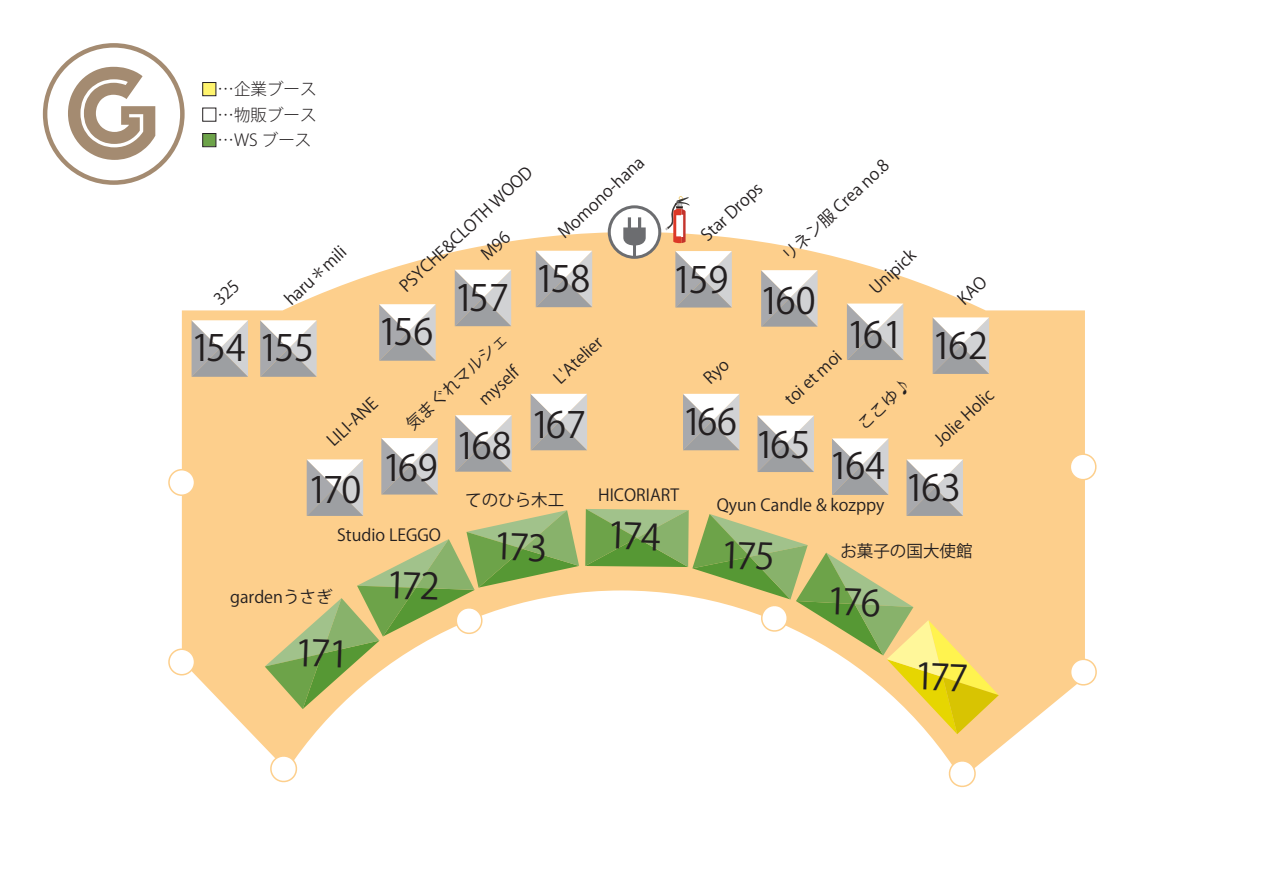
<style>
.page{position:relative;width:1263px;height:893px;background:#fff}
.page>*{position:absolute;margin:0;border:0;box-sizing:border-box;transform-origin:0 0}
.t1{font:36px "Koz Go Pro";letter-spacing:-.07em;color:#231f20}
.t2{font:16.5px/32.2px "Koz Go Pro";color:#231f20}
.t3{font:300 16.5px "Koz Go Pro";color:#231f20}
.s1{color:#fff46d}
.s2{color:#fff}
.s3{color:#6da349}
</style>
<div class="page">
<div style="left:43px;top:43px;width:142px;height:142px;border:4px solid #a48b71;border-radius:50%"></div>
<div style="left:202px;top:82px;width:14px;height:14px;border:1px solid #231f20"></div>
<div style="left:202px;top:108px;width:14px;height:14px;border:1px solid #231f20"></div>
<div style="left:202px;top:133px;width:14px;height:14px;border:1px solid #231f20"></div>
<svg style="left:182px;top:232px;width:903px;height:525px;fill:#fdcf8c"></svg>
<svg style="left:665px;top:196px;width:25px;height:47px"></svg>
<svg style="left:252px;top:590px;width:736px;height:175px"></svg>
<svg style="left:946px;top:757px;width:33px;height:31px"></svg>
<svg style="left:1067px;top:656px;width:30px;height:32px"></svg>
<svg style="left:1066px;top:450px;width:31px;height:33px"></svg>
<svg style="left:269px;top:754px;width:29px;height:29px"></svg>
<div style="left:169px;top:470px;width:25px;height:25px;background:#fff;border-radius:50%"></div>
<div style="left:168px;top:469px;width:27px;height:27px;border:2px solid #fdcf8c;border-radius:50%"></div>
<div style="left:169px;top:649px;width:25px;height:26px;background:#fff;border-radius:50%"></div>
<div style="left:168px;top:648px;width:27px;height:27px;border:2px solid #fdcf8c;border-radius:50%"></div>
<div style="left:609px;top:207px;width:51px;height:50px;background:#fff;border-radius:50%"></div>
<div style="left:608px;top:205px;width:53px;height:54px;border:3px solid #6c6d70;border-radius:50%"></div>
<svg style="left:623px;top:217px;width:23px;height:28px"></svg>
<hr style="left:633px;top:243px;width:3px;height:15px;background:#6c6d70">
<svg style="left:192px;top:320px;width:56px;height:57px"></svg>
<svg style="left:260px;top:320px;width:57px;height:57px"></svg>
<svg style="left:933px;top:317px;width:56px;height:57px"></svg>
<svg style="left:847px;top:304px;width:56px;height:56px"></svg>
<svg style="left:761px;top:270px;width:57px;height:57px"></svg>
<svg style="left:675px;top:251px;width:57px;height:57px"></svg>
<svg style="left:379px;top:304px;width:57px;height:57px"></svg>
<svg style="left:455px;top:270px;width:56px;height:56px"></svg>
<svg style="left:536px;top:251px;width:56px;height:56px"></svg>
<svg style="left:265px;top:394px;width:734px;height:340px"></svg>
<svg style="left:213px;top:279px;width:27px;height:27px"></svg>
<svg style="left:957px;top:275px;width:31px;height:30px"></svg>
<svg style="left:703px;top:360px;width:27px;height:24px"></svg>
<p class="t3" style="left:201px;top:79px;width:117px"><span class="s1">■</span>…企業ブース</p>
<p class="t3" style="left:201px;top:104px;width:117px"><span class="s2">■</span>…物販ブース</p>
<p class="t3" style="left:201px;top:130px;width:112px"><span class="s3">■</span>…WS ブース</p>
<p class="t2" style="left:276px;top:290px;width:79px;rotate:-43deg">haru＊mili</p>
<p class="t2" style="left:451px;top:222px;width:95px;text-indent:-81px;rotate:-43deg">PSYCHE&amp;CLOTH WOOD<br>M96</p>
<p class="t2" style="left:550px;top:223px;width:112px;rotate:-43deg">Momono-hana</p>
<h1 class="t1" style="left:535px;top:255px;width:57px">158</h1>
<h1 class="t1" style="left:454px;top:274px;width:56px">157</h1>
<p class="t2" style="left:774px;top:246px;width:141px;rotate:-43deg">リネン服 Crea no.8</p>
<p class="t2" style="left:693px;top:226px;width:78px;rotate:-43deg">Star Drops</p>
<p class="t2" style="left:861px;top:279px;width:57px;rotate:-43deg">Unipick</p>
<h1 class="t1" style="left:672px;top:257px;width:57px">159</h1>
<h1 class="t1" style="left:760px;top:277px;width:57px">160</h1>
<h1 class="t1" style="left:378px;top:309px;width:57px">156</h1>
<h1 class="t1" style="left:847px;top:312px;width:57px">161</h1>
<h1 class="t1" style="left:932px;top:323px;width:57px">162</h1>
<h1 class="t1" style="left:191px;top:324px;width:124px">154 155</h1>
<p class="t2" style="left:398px;top:415px;width:133px;rotate:-43deg">気まぐれマルシェ</p>
<p class="t2" style="left:545px;top:369px;width:62px;rotate:-43deg">L'Atelier</p>
<p class="t2" style="left:776px;top:390px;width:72px;rotate:-43deg">toi et moi</p>
<p class="t2" style="left:470px;top:390px;width:50px;rotate:-43deg">myself</p>
<p class="t2" style="left:849px;top:415px;width:68px;rotate:-43deg">ここゆ♪</p>
<p class="t2" style="left:926px;top:431px;width:76px;rotate:-43deg">Jolie Holic</p>
<p class="t2" style="left:319px;top:431px;width:63px;rotate:-43deg">LILI-ANE</p>
<h1 class="t1" style="left:683px;top:398px;width:56px">166</h1>
<h1 class="t1" style="left:531px;top:401px;width:57px">167</h1>
<h1 class="t1" style="left:755px;top:421px;width:57px">165</h1>
<h1 class="t1" style="left:456px;top:423px;width:57px">168</h1>
<h1 class="t1" style="left:829px;top:443px;width:57px">164</h1>
<h1 class="t1" style="left:382px;top:445px;width:57px">169</h1>
<h1 class="t1" style="left:905px;top:465px;width:57px">163</h1>
<h1 class="t1" style="left:308px;top:467px;width:55px">170</h1>
<p class="t2" style="left:465px;top:484px;width:100px">てのひら木工</p>
<p class="t2" style="left:598px;top:479px;width:82px">HICORIART</p>
<p class="t2" style="left:717px;top:489px;width:169px">Qyun Candle &amp; kozppy</p>
<p class="t2" style="left:840px;top:535px;width:133px">お菓子の国大使館</p>
<p class="t2" style="left:337px;top:520px;width:105px">Studio LEGGO</p>
<p class="t2" style="left:230px;top:581px;width:104px">gardenうさぎ</p>
</div>
